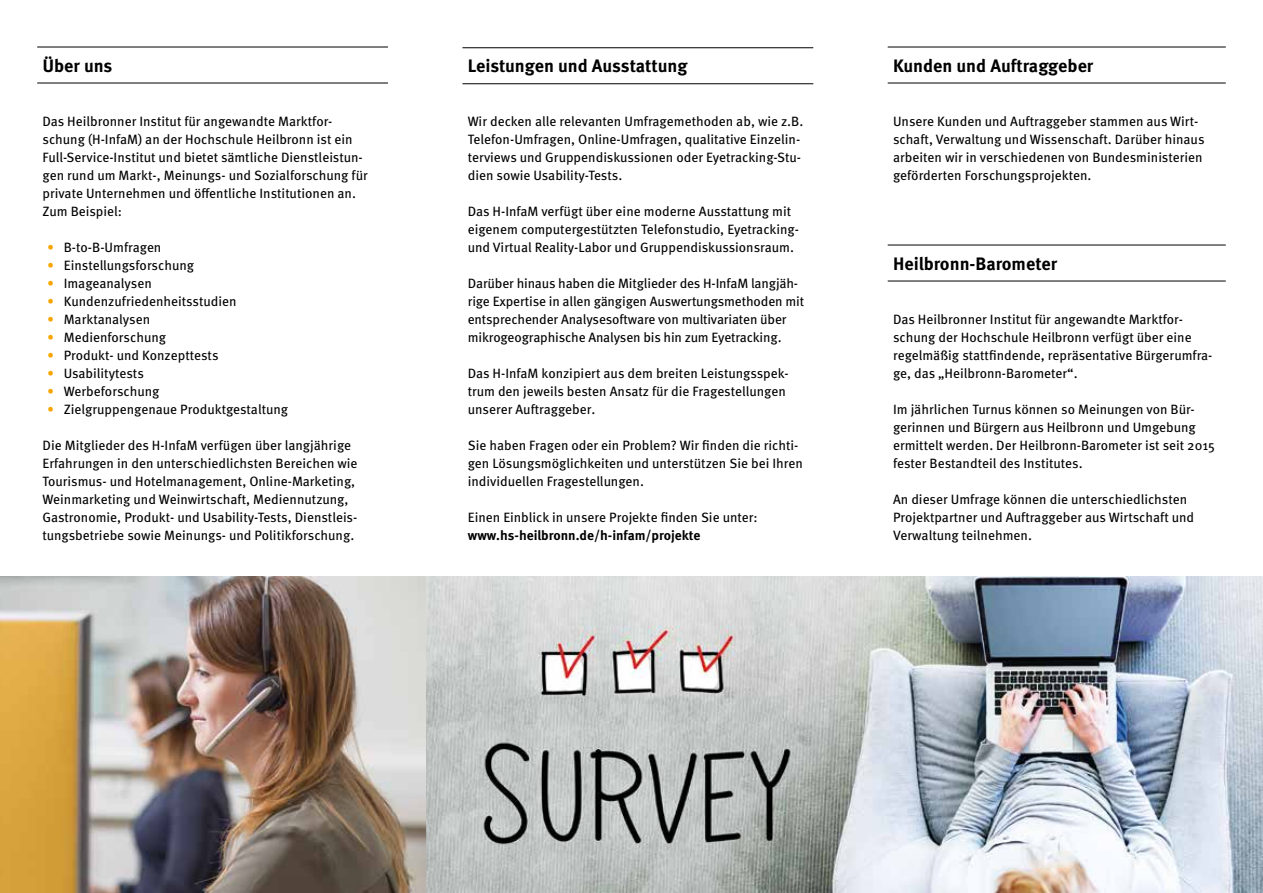
<style>
.page{position:relative;width:1263px;height:893px;background:#fff}
.page>*{position:absolute;margin:0;border:0;box-sizing:border-box;transform-origin:0 0}
.t1{font:700 18px "Meta Pro";color:#000}
.t2{font:13.5px/18px "Meta Pro";color:#000}
.t3{font:700 13.5px "Meta Pro";color:#000}
.s1{color:#f7a600}
</style>
<div class="page">
<hr style="left:888px;top:83px;width:338px;height:1px;background:#000">
<hr style="left:888px;top:281px;width:338px;height:1px;background:#000">
<hr style="left:888px;top:47px;width:338px;height:1px;background:#000">
<hr style="left:888px;top:245px;width:338px;height:1px;background:#000">
<hr style="left:37px;top:83px;width:351px;height:1px;background:#000">
<hr style="left:37px;top:47px;width:351px;height:1px;background:#000">
<hr style="left:462px;top:83px;width:351px;height:1px;background:#000">
<hr style="left:462px;top:47px;width:351px;height:1px;background:#000">
<img style="left:0;top:576px;width:1263px;height:317px">
<h1 class="t1" style="left:43px;top:52px;width:71px">Über uns</h1>
<p class="t2" style="left:43px;top:111px;width:327px">Das Heilbronner Institut für angewandte Marktfor&shy;schung (H-InfaM) an der Hochschule Heilbronn ist ein Full-Service-Institut und bietet sämtliche Dienstleistun&shy;gen rund um Markt-, Meinungs- und Sozialforschung für private Unternehmen und öffentliche Institutionen an.<br>Zum Beispiel:</p>
<p class="t2" style="left:47px;top:237px;width:243px"><span class="s1">∙</span> B-to-B-Umfragen<br><span class="s1">∙</span> Einstellungsforschung<br><span class="s1">∙</span> Imageanalysen<br><span class="s1">∙</span> Kundenzufriedenheitsstudien<br><span class="s1">∙</span> Marktanalysen<br><span class="s1">∙</span> Medienforschung<br><span class="s1">∙</span> Produkt- und Konzepttests<br><span class="s1">∙</span> Usabilitytests<br><span class="s1">∙</span> Werbeforschung<br><span class="s1">∙</span> Zielgruppengenaue Produktgestaltung</p>
<p class="t2" style="left:43px;top:435px;width:317px">Die Mitglieder des H-InfaM verfügen über langjährige Erfahrungen in den unterschiedlichsten Bereichen wie Tourismus- und Hotelmanagement, Online-Marketing, Weinmarketing und Weinwirtschaft, Mediennutzung, Gastronomie, Produkt- und Usability-Tests, Dienstleis&shy;tungsbetriebe sowie Meinungs- und Politikforschung.</p>
<h1 class="t1" style="left:468px;top:52px;width:221px">Leistungen und Ausstattung</h1>
<p class="t2" style="left:468px;top:111px;width:337px">Wir decken alle relevanten Umfragemethoden ab, wie z.B.<br>Telefon-Umfragen, Online-Umfragen, qualitative Einzelin&shy;terviews und Gruppendiskussionen oder Eyetracking-Stu&shy;dien sowie Usability-Tests.</p>
<p class="t2" style="left:468px;top:201px;width:333px">Das H-InfaM verfügt über eine moderne Ausstattung mit eigenem computergestützten Telefonstudio, Eyetracking&shy;und Virtual Reality-Labor und Gruppendiskussionsraum.</p>
<p class="t2" style="left:468px;top:273px;width:338px">Darüber hinaus haben die Mitglieder des H-InfaM langjäh&shy;rige Expertise in allen gängigen Auswertungsmethoden mit entsprechender Analysesoftware von multivariaten über mikrogeographische Analysen bis hin zum Eyetracking.</p>
<p class="t2" style="left:468px;top:363px;width:322px">Das H-InfaM konzipiert aus dem breiten Leistungsspek&shy;trum den jeweils besten Ansatz für die Fragestellungen unserer Auftraggeber.</p>
<p class="t2" style="left:468px;top:435px;width:337px">Sie haben Fragen oder ein Problem? Wir finden die richti&shy;gen Lösungsmöglichkeiten und unterstützen Sie bei Ihren individuellen Fragestellungen.</p>
<p class="t2" style="left:468px;top:507px;width:291px">Einen Einblick in unsere Projekte finden Sie unter:</p>
<p class="t3" style="left:468px;top:525px;width:234px">www.hs-heilbronn.de/h-infam/projekte</p>
<h1 class="t1" style="left:893px;top:52px;width:202px">Kunden und Auftraggeber</h1>
<p class="t2" style="left:893px;top:111px;width:313px">Unsere Kunden und Auftraggeber stammen aus Wirt&shy;schaft, Verwaltung und Wissenschaft. Darüber hinaus arbeiten wir in verschiedenen von Bundesministerien geförderten Forschungsprojekten.</p>
<h1 class="t1" style="left:893px;top:250px;width:166px">Heilbronn-Barometer</h1>
<p class="t2" style="left:893px;top:309px;width:321px">Das Heilbronner Institut für angewandte Marktfor&shy;schung der Hochschule Heilbronn verfügt über eine regelmäßig stattfindende, repräsentative Bürgerumfra&shy;ge, das „Heilbronn-Barometer“.</p>
<p class="t2" style="left:893px;top:399px;width:323px">Im jährlichen Turnus können so Meinungen von Bür&shy;gerinnen und Bürgern aus Heilbronn und Umgebung ermittelt werden. Der Heilbronn-Barometer ist seit 2015 fester Bestandteil des Institutes.</p>
<p class="t2" style="left:893px;top:489px;width:303px">An dieser Umfrage können die unterschiedlichsten<br>Projektpartner und Auftraggeber aus Wirtschaft und<br>Verwaltung teilnehmen.</p>
</div>
